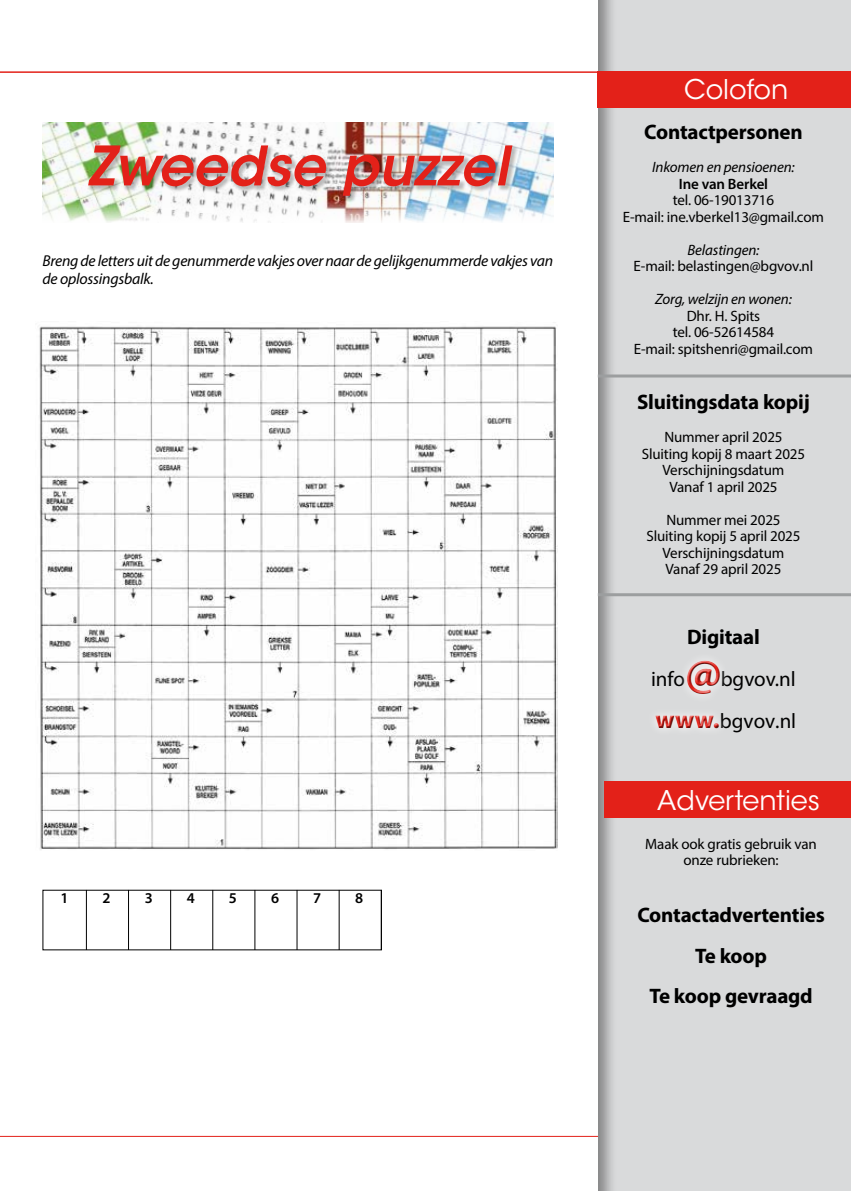
<style>
.page{position:relative;width:851px;height:1191px;background:#fff}
.page>*{position:absolute;margin:0;border:0;box-sizing:border-box;transform-origin:0 0}
.t1{font:italic 600 54px "ITC Avant Garde Std";color:#e32119}
.t2{font:900 48px "Myriad Pro";color:#e32119}
.t3{font:27px "ITC Avant Garde Std";color:#fff}
.t4{font:900 25.5px "Myriad Pro";color:#e32119}
.t5{font:700 21px/40.5px "Myriad Pro";letter-spacing:-.01em;color:#000;text-align:center}
.t6{font:21px/42px "Myriad Pro";color:#000}
.t7{font:italic 15.75px/18px "Myriad Pro";letter-spacing:-.015em;color:#000}
.t8{font:15px/16.5px "Myriad Pro";letter-spacing:-.01em;color:#000;text-align:center}
.t9{font:italic 15px "Myriad Pro";letter-spacing:-.01em;color:#000}
.t10{font:600 15px "Myriad Pro";letter-spacing:-.01em;color:#000}
</style>
<div class="page">
<hr style="left:0;top:71px;width:850px;height:2px;background:#e32119">
<hr style="left:0;top:1136px;width:727px;height:1px;background:#e32119">
<hr style="left:86px;top:890px;width:1px;height:60px;background:#000">
<hr style="left:128px;top:890px;width:1px;height:60px;background:#000">
<hr style="left:170px;top:890px;width:1px;height:60px;background:#000">
<hr style="left:212px;top:890px;width:1px;height:60px;background:#000">
<hr style="left:254px;top:890px;width:1px;height:60px;background:#000">
<hr style="left:296px;top:890px;width:1px;height:60px;background:#000">
<hr style="left:339px;top:890px;width:1px;height:60px;background:#000">
<hr style="left:381px;top:890px;width:1px;height:60px;background:#000">
<div style="left:597px;top:0;width:253px;height:1191px;background:#000;opacity:.4"></div>
<img style="left:43px;top:122px;width:510px;height:101px">
<div style="left:88px;top:145px;width:430px;height:58px;background:#000;opacity:.25"></div>
<div style="left:597px;top:71px;width:253px;height:36px;background:#e32119"></div>
<hr style="left:597px;top:374px;width:253px;height:3px;background:#9c9e9f">
<hr style="left:597px;top:593px;width:253px;height:3px;background:#9c9e9f">
<div style="left:677px;top:651px;width:51px;height:52px;background:#d9dadb"></div>
<div style="left:676px;top:649px;width:56px;height:43px;background:#d9dadb"></div>
<div style="left:676px;top:658px;width:56px;height:43px;background:#000;opacity:.75"></div>
<div style="left:646px;top:706px;width:81px;height:31px;background:#d9dadb"></div>
<div style="left:650px;top:704px;width:81px;height:28px;background:#d9dadb"></div>
<div style="left:650px;top:708px;width:81px;height:28px;background:#000;opacity:.75"></div>
<div style="left:604px;top:781px;width:246px;height:36px;background:#e32119"></div>
<img style="left:39px;top:326px;width:518px;height:524px">
<h1 class="t1" style="left:87px;top:131px;width:422px">Zweedse puzzel</h1>
<p class="t7" style="left:43px;top:251px;width:512px">Breng de letters uit de genummerde vakjes over naar de gelijkgenummerde vakjes van de oplossingsbalk.</p>
<p class="t10" style="left:60px;top:889px;width:10px">1</p>
<p class="t10" style="left:103px;top:889px;width:10px">2</p>
<p class="t10" style="left:145px;top:889px;width:10px">3</p>
<p class="t10" style="left:187px;top:889px;width:10px">4</p>
<p class="t10" style="left:229px;top:889px;width:10px">5</p>
<p class="t10" style="left:271px;top:889px;width:10px">6</p>
<p class="t10" style="left:313px;top:889px;width:10px">7</p>
<p class="t10" style="left:355px;top:889px;width:10px">8</p>
<h3 class="t3" style="left:684px;top:73px;width:106px">Colofon</h3>
<h3 class="t5" style="left:644px;top:111px;width:160px">Contactpersonen</h3>
<p class="t9" style="left:652px;top:158px;width:144px">Inkomen en pensioenen:</p>
<p class="t10" style="left:678px;top:174px;width:91px">Ine van Berkel</p>
<p class="t8" style="left:622px;top:192px;width:203px">tel. 06-19013716<br>E-mail: ine.vberkel13@gmail.com</p>
<p class="t9" style="left:687px;top:240px;width:73px">Belastingen:</p>
<p class="t8" style="left:633px;top:258px;width:181px">E-mail: belastingen@bgvov.nl</p>
<p class="t9" style="left:655px;top:290px;width:138px">Zorg, welzijn en wonen:</p>
<p class="t8" style="left:633px;top:307px;width:181px">Dhr. H. Spits<br>tel. 06-52614584<br>E-mail: spitshenri@gmail.com</p>
<h3 class="t5" style="left:637px;top:381px;width:174px">Sluitingsdata kopij</h3>
<p class="t8" style="left:641px;top:429px;width:165px">Nummer april 2025<br>Sluiting kopij 8 maart 2025<br>Verschijningsdatum<br>Vanaf 1 april 2025</p>
<p class="t8" style="left:646px;top:511px;width:155px">Nummer mei 2025<br>Sluiting kopij 5 april 2025<br>Verschijningsdatum<br>Vanaf 29 april 2025</p>
<h3 class="t5" style="left:687px;top:616px;width:74px">Digitaal</h3>
<h2 class="t2" style="left:684px;top:641px;width:39px">@</h2>
<h3 class="t4" style="left:655px;top:702px;width:66px">www.</h3>
<h3 class="t6" style="left:651px;top:658px;width:35px">info</h3>
<h3 class="t6" style="left:719px;top:658px;width:78px">bgvov.nl bgvov.nl</h3>
<h3 class="t3" style="left:657px;top:783px;width:164px">Advertenties</h3>
<p class="t8" style="left:645px;top:835px;width:173px">Maak ook gratis gebruik van onze rubrieken:</p>
<h3 class="t5" style="left:637px;top:894px;width:189px">Contactadvertenties<br>Te koop<br>Te koop gevraagd</h3>
</div>
